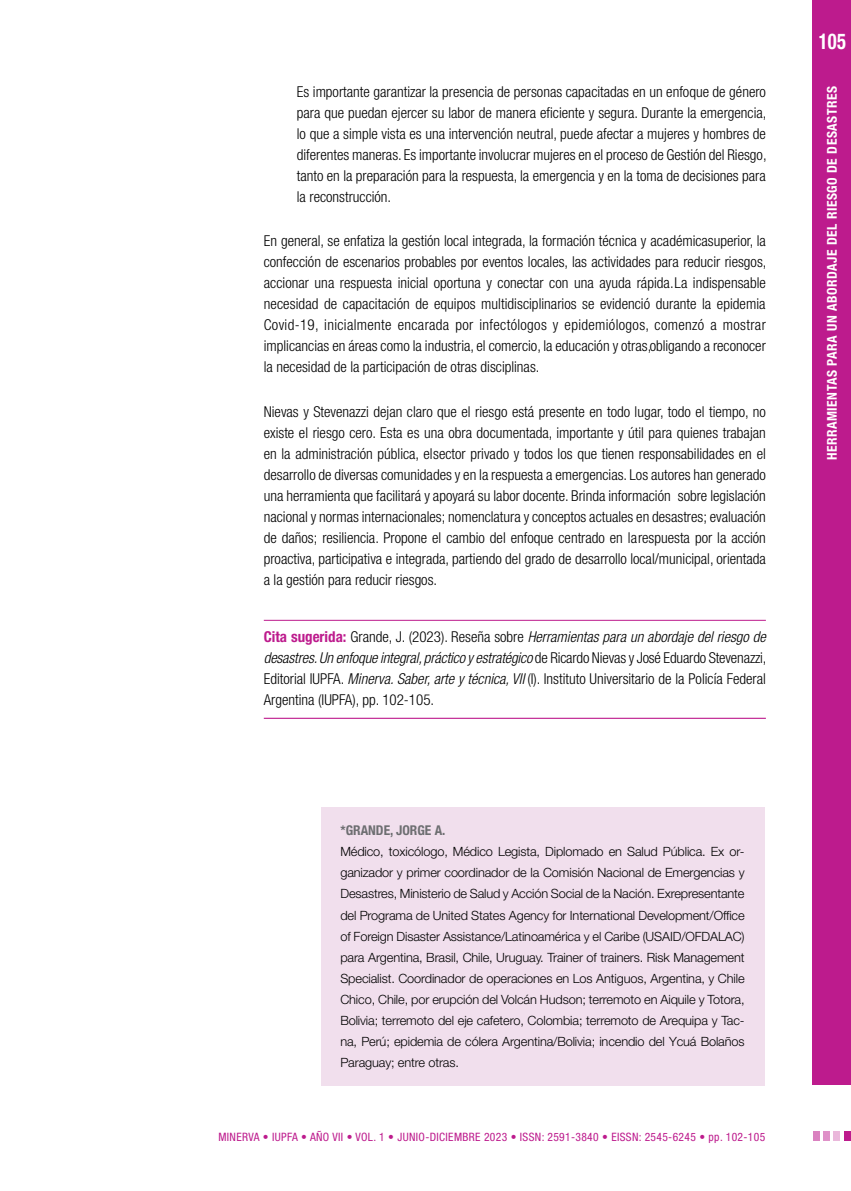
<style>
.page{position:relative;width:851px;height:1191px;background:#fff}
.page>*{position:absolute;margin:0;border:0;box-sizing:border-box;transform-origin:0 0}
.t1{font:700 condensed 21.75px "Helvetica Neue LT Std";color:#fff;scale:.85 1}
._00-TEXTO_GENERAL{font:300 condensed 15px/21px "Helvetica Neue LT Std";color:#000;text-align:justify}
._00-CITA_INTERNA{font:300 condensed 15px/21px "Helvetica Neue LT Std";color:#000;text-align:justify}
._00-cita_sugerida{font:300 condensed 15px/21px "Helvetica Neue LT Std";color:#000;text-align:justify}
.t2{font:700 condensed 13.5px "Helvetica Neue LT Std";letter-spacing:.04em;color:#fff}
.TITULO_CH{font:700 condensed 13.5px "Helvetica Neue LT Std";color:#6d6e71}
.TITULO_CH-2{font:300 12.75px/21px "Helvetica Neue LT Std";letter-spacing:-.01em;color:#000;text-align:justify}
.t3{font:condensed 11.55px "Helvetica Neue LT Std";letter-spacing:.03em;color:#bd1b8d}
.s1{font-weight:700;color:#bd1b8d}
.s2{font-style:italic}
</style>
<div class="page">
<div style="left:812px;top:0;width:38px;height:1084px;background:#bd1b8d"></div>
<div style="left:822px;top:1131px;width:7px;height:10px;background:#df91c8"></div>
<div style="left:833px;top:1131px;width:7px;height:10px;background:#eab8db"></div>
<div style="left:844px;top:1131px;width:6px;height:10px;background:#bd1b8d"></div>
<div style="left:812px;top:1131px;width:7px;height:10px;background:#da81c0"></div>
<hr style="left:264px;top:620px;width:501px;height:1px;background:#bd1b8d">
<hr style="left:264px;top:717px;width:501px;height:2px;background:#bd1b8d">
<div style="left:321px;top:807px;width:443px;height:278px;background:#f1dfed"></div>
<p class="_00-CITA_INTERNA" style="left:297px;top:81px;width:471px">Es importante garantizar la presencia de personas capacitadas en un enfoque de género para que puedan ejercer su labor de manera eficiente y segura. Durante la emergencia, lo que a simple vista es una intervención neutral, puede afectar a mujeres y hombres de diferentes maneras. Es importante involucrar mujeres en el proceso de Gestión del Riesgo, tanto en la preparación para la respuesta, la emergencia y en la toma de decisiones para la reconstrucción.</p>
<p class="_00-TEXTO_GENERAL" style="left:264px;top:230px;width:504px">En general, se enfatiza la gestión local integrada, la formación técnica y académica superior, la confección de escenarios probables por eventos locales, las actividades para reducir riesgos, accionar una respuesta inicial oportuna y conectar con una ayuda rápida. La indispensable necesidad de capacitación de equipos multidisciplinarios se evidenció durante la epidemia Covid-19, inicialmente encarada por infectólogos y epidemiólogos, comenzó a mostrar implicancias en áreas como la industria, el comercio, la educación y otras, obligando a reconocer la necesidad de la participación de otras disciplinas.</p>
<p class="_00-TEXTO_GENERAL" style="left:264px;top:401px;width:503px">Nievas y Stevenazzi dejan claro que el riesgo está presente en todo lugar, todo el tiempo, no existe el riesgo cero. Esta es una obra documentada, importante y útil para quienes trabajan en la administración pública, el sector privado y todos los que tienen responsabilidades en el desarrollo de diversas comunidades y en la respuesta a emergencias. Los autores han generado una herramienta que facilitará y apoyará su labor docente. Brinda información sobre legislación nacional y normas internacionales; nomenclatura y conceptos actuales en desastres; evaluación de daños; resiliencia. Propone el cambio del enfoque centrado en la respuesta por la acción proactiva, participativa e integrada, partiendo del grado de desarrollo local/municipal, orientada a la gestión para reducir riesgos.</p>
<p class="_00-cita_sugerida" style="left:264px;top:626px;width:504px"><span class="s1">Cita sugerida:</span> Grande, J. (2023). Reseña sobre <span class="s2">Herramientas para un abordaje del riesgo de desastres. Un enfoque integral, práctico y estratégico</span> de Ricardo Nievas y José Eduardo Stevenazzi, Editorial IUPFA. <span class="s2">Minerva. Saber, arte y técnica, VII</span> (I). Instituto Universitario de la Policía Federal Argentina (IUPFA), pp. 102-105.</p>
<p class="TITULO_CH" style="left:340px;top:822px;width:107px">*GRANDE, JORGE A.</p>
<p class="TITULO_CH-2" style="left:340px;top:841px;width:405px">Médico, toxicólogo, Médico Legista, Diplomado en Salud Pública. Ex or&shy;ganizador y primer coordinador de la Comisión Nacional de Emergencias y Desastres, Ministerio de Salud y Acción Social de la Nación. Exrepresentante del Programa de United States Agency for International Development/Office of Foreign Disaster Assistance/Latinoamérica y el Caribe (USAID/OFDALAC) para Argentina, Brasil, Chile, Uruguay. Trainer of trainers. Risk Management Specialist. Coordinador de operaciones en Los Antiguos, Argentina, y Chile Chico, Chile, por erupción del Volcán Hudson; terremoto en Aiquile y Totora, Bolivia; terremoto del eje cafetero, Colombia; terremoto de Arequipa y Tac&shy;na, Perú; epidemia de cólera Argentina/Bolivia; incendio del Ycuá Bolaños Paraguay; entre otras.</p>
<p class="t3" style="left:218px;top:1130px;width:548px">MINERVA • IUPFA • AÑO VII • VOL. 1 • JUNIO-DICIEMBRE 2023 • ISSN: 2591-3840 • EISSN: 2545-6245 • pp. 102-105</p>
<h1 class="t1" style="left:818px;top:28px;width:34px">105</h1>
<p class="t2" style="left:823px;top:460px;width:376px;rotate:-90deg">HERRAMIENTAS PARA UN ABORDAJE DEL RIESGO DE DESASTRES</p>
</div>
